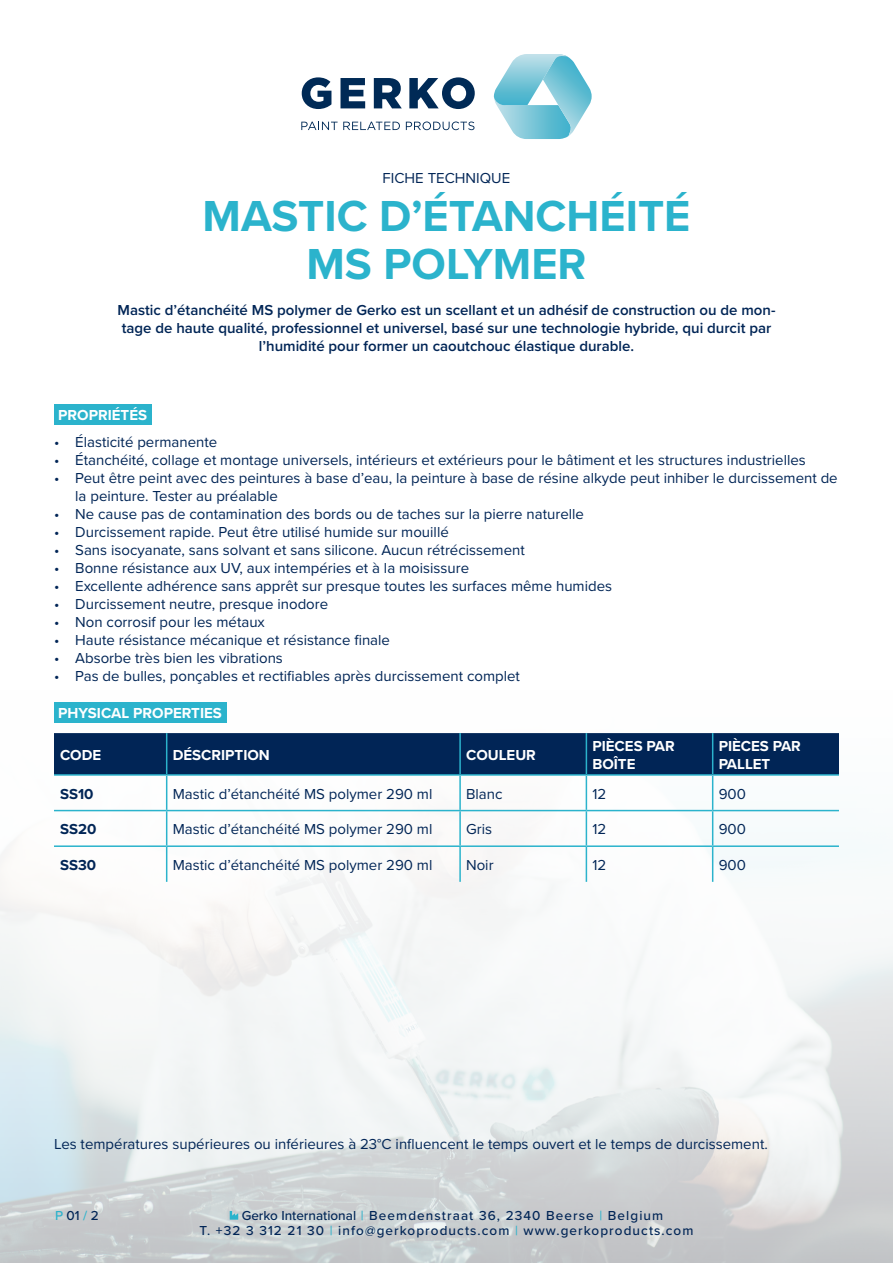
<style>
.page{position:relative;width:893px;height:1263px;background:#fff}
.page>*{position:absolute;margin:0;border:0;box-sizing:border-box;transform-origin:0 0}
.t1{font:700 45px/48px "Proxima Nova";color:#2bb3cc;text-align:center}
.Alineastijl{font:15px/18px "Proxima Nova";color:#012556}
.t2{font:600 15px/18px "Proxima Nova";color:#012556;text-align:center}
.t3{font:700 15px/18px "Proxima Nova";color:#fff}
.t4{font:700 15px "Proxima Nova";color:#012556}
.t5{font:500 13.5px/15px "Proxima Nova";letter-spacing:.08em;color:#012556}
.s1{color:#2bb3cc}
</style>
<div class="page">
<svg style="left:301px;top:122px;width:99px;height:8px"></svg>
<svg style="left:406px;top:122px;width:68px;height:8px"></svg>
<svg style="left:302px;top:77px;width:29px;height:32px"></svg>
<svg style="left:340px;top:78px;width:25px;height:30px"></svg>
<svg style="left:374px;top:78px;width:28px;height:30px"></svg>
<svg style="left:409px;top:77px;width:66px;height:32px"></svg>
<svg style="left:494px;top:54px;width:98px;height:85px"></svg>
<img style="left:0;top:702px;width:893px;height:561px">
<svg style="left:230px;top:1211px;width:8px;height:8px"></svg>
<div style="left:54px;top:404px;width:97px;height:20px;background:#2bb3cc"></div>
<div style="left:54px;top:702px;width:172px;height:20px;background:#2bb3cc"></div>
<div style="left:54px;top:733px;width:785px;height:41px;background:#012556"></div>
<hr style="left:166px;top:733px;width:1px;height:41px;background:#2bb3cc">
<hr style="left:459px;top:733px;width:2px;height:41px;background:#2bb3cc">
<hr style="left:586px;top:733px;width:1px;height:41px;background:#2bb3cc">
<hr style="left:712px;top:733px;width:1px;height:41px;background:#2bb3cc">
<hr style="left:166px;top:776px;width:1px;height:34px;background:#2bb3cc">
<hr style="left:166px;top:811px;width:1px;height:34px;background:#2bb3cc">
<hr style="left:166px;top:847px;width:1px;height:35px;background:#2bb3cc">
<hr style="left:459px;top:776px;width:2px;height:34px;background:#2bb3cc">
<hr style="left:586px;top:776px;width:1px;height:34px;background:#2bb3cc">
<hr style="left:459px;top:811px;width:2px;height:34px;background:#2bb3cc">
<hr style="left:586px;top:811px;width:1px;height:34px;background:#2bb3cc">
<hr style="left:459px;top:847px;width:2px;height:35px;background:#2bb3cc">
<hr style="left:586px;top:847px;width:1px;height:35px;background:#2bb3cc">
<hr style="left:712px;top:776px;width:1px;height:34px;background:#2bb3cc">
<hr style="left:712px;top:811px;width:1px;height:34px;background:#2bb3cc">
<hr style="left:712px;top:847px;width:1px;height:35px;background:#2bb3cc">
<hr style="left:54px;top:774px;width:113px;height:2px;background:#2bb3cc">
<hr style="left:167px;top:774px;width:293px;height:2px;background:#2bb3cc">
<hr style="left:460px;top:774px;width:126px;height:2px;background:#2bb3cc">
<hr style="left:586px;top:774px;width:127px;height:2px;background:#2bb3cc">
<hr style="left:713px;top:774px;width:126px;height:2px;background:#2bb3cc">
<hr style="left:54px;top:810px;width:113px;height:1px;background:#2bb3cc">
<hr style="left:167px;top:810px;width:293px;height:1px;background:#2bb3cc">
<hr style="left:460px;top:810px;width:126px;height:1px;background:#2bb3cc">
<hr style="left:586px;top:810px;width:127px;height:1px;background:#2bb3cc">
<hr style="left:713px;top:810px;width:126px;height:1px;background:#2bb3cc">
<hr style="left:54px;top:845px;width:113px;height:2px;background:#2bb3cc">
<hr style="left:167px;top:845px;width:293px;height:2px;background:#2bb3cc">
<hr style="left:460px;top:845px;width:126px;height:2px;background:#2bb3cc">
<hr style="left:586px;top:845px;width:127px;height:2px;background:#2bb3cc">
<hr style="left:713px;top:845px;width:126px;height:2px;background:#2bb3cc">
<p class="Alineastijl" style="left:383px;top:168px;width:129px">FICHE TECHNIQUE</p>
<p class="t1" style="left:203px;top:191px;width:489px">MASTIC D’ÉTANCHÉITÉ<br>MS POLYMER</p>
<p class="t2" style="left:117px;top:300px;width:659px">Mastic d’étanchéité MS polymer de Gerko est un scellant et un adhésif de construction ou de mon&shy;tage de haute qualité, professionnel et universel, basé sur une technologie hybride, qui durcit par l’humidité pour former un caoutchouc élastique durable.</p>
<p class="t3" style="left:58px;top:406px;width:90px">PROPRIÉTÉS</p>
<p class="Alineastijl" style="left:54px;top:432px;width:165px">• Élasticité permanente</p>
<p class="Alineastijl" style="left:54px;top:450px;width:753px">• Étanchéité, collage et montage universels, intérieurs et extérieurs pour le bâtiment et les structures industrielles</p>
<p class="Alineastijl" style="left:75px;top:468px;width:764px;text-indent:-21px">• Peut être peint avec des peintures à base d’eau, la peinture à base de résine alkyde peut inhiber le durcissement de la peinture. Tester au préalable</p>
<p class="Alineastijl" style="left:54px;top:504px;width:531px">• Ne cause pas de contamination des bords ou de taches sur la pierre naturelle</p>
<p class="Alineastijl" style="left:54px;top:522px;width:396px">• Durcissement rapide. Peut être utilisé humide sur mouillé</p>
<p class="Alineastijl" style="left:54px;top:540px;width:472px">• Sans isocyanate, sans solvant et sans silicone. Aucun rétrécissement</p>
<p class="Alineastijl" style="left:54px;top:558px;width:417px">• Bonne résistance aux UV, aux intempéries et à la moisissure</p>
<p class="Alineastijl" style="left:54px;top:576px;width:560px">• Excellente adhérence sans apprêt sur presque toutes les surfaces même humides</p>
<p class="Alineastijl" style="left:54px;top:594px;width:276px">• Durcissement neutre, presque inodore</p>
<p class="Alineastijl" style="left:54px;top:612px;width:212px">• Non corrosif pour les métaux</p>
<p class="Alineastijl" style="left:54px;top:630px;width:337px">• Haute résistance mécanique et résistance finale</p>
<p class="Alineastijl" style="left:54px;top:648px;width:230px">• Absorbe très bien les vibrations</p>
<p class="Alineastijl" style="left:54px;top:666px;width:467px">• Pas de bulles, ponçables et rectifiables après durcissement complet</p>
<p class="t3" style="left:58px;top:704px;width:165px">PHYSICAL PROPERTIES</p>
<p class="t3" style="left:60px;top:746px;width:43px">CODE</p>
<p class="t3" style="left:173px;top:746px;width:99px">DÉSCRIPTION</p>
<p class="t3" style="left:466px;top:746px;width:71px">COULEUR</p>
<p class="t3" style="left:592px;top:737px;width:84px">PIÈCES PAR<br>BOÎTE</p>
<p class="t3" style="left:719px;top:737px;width:84px">PIÈCES PAR<br>PALLET</p>
<p class="t4" style="left:60px;top:782px;width:35px">SS10</p>
<p class="Alineastijl" style="left:173px;top:784px;width:261px">Mastic d’étanchéité MS polymer 290 ml</p>
<p class="Alineastijl" style="left:466px;top:784px;width:38px">Blanc</p>
<p class="Alineastijl" style="left:592px;top:784px;width:15px">12</p>
<p class="Alineastijl" style="left:719px;top:784px;width:29px">900</p>
<p class="t4" style="left:60px;top:818px;width:38px">SS20</p>
<p class="Alineastijl" style="left:173px;top:820px;width:261px">Mastic d’étanchéité MS polymer 290 ml</p>
<p class="Alineastijl" style="left:466px;top:820px;width:27px">Gris</p>
<p class="Alineastijl" style="left:592px;top:820px;width:15px">12</p>
<p class="Alineastijl" style="left:719px;top:820px;width:29px">900</p>
<p class="t4" style="left:60px;top:854px;width:38px">SS30</p>
<p class="Alineastijl" style="left:173px;top:855px;width:261px">Mastic d’étanchéité MS polymer 290 ml</p>
<p class="Alineastijl" style="left:466px;top:855px;width:29px">Noir</p>
<p class="Alineastijl" style="left:592px;top:855px;width:15px">12</p>
<p class="Alineastijl" style="left:719px;top:855px;width:29px">900</p>
<p class="Alineastijl" style="left:54px;top:1134px;width:715px">Les températures supérieures ou inférieures à 23°C influencent le temps ouvert et le temps de durcissement.</p>
<p class="t5" style="left:55px;top:1207px;width:45px"><span class="s1">P</span> 01 <span class="s1">/</span> 2</p>
<p class="t5" style="left:199px;top:1207px;width:495px;text-indent:42px">Gerko International <span class="s1">|</span> Beemdenstraat 36, 2340 Beerse <span class="s1">|</span> Belgium<br>T. +32 3 312 21 30 <span class="s1">|</span> info@gerkoproducts.com <span class="s1">|</span> www.gerkoproducts.com</p>
</div>
